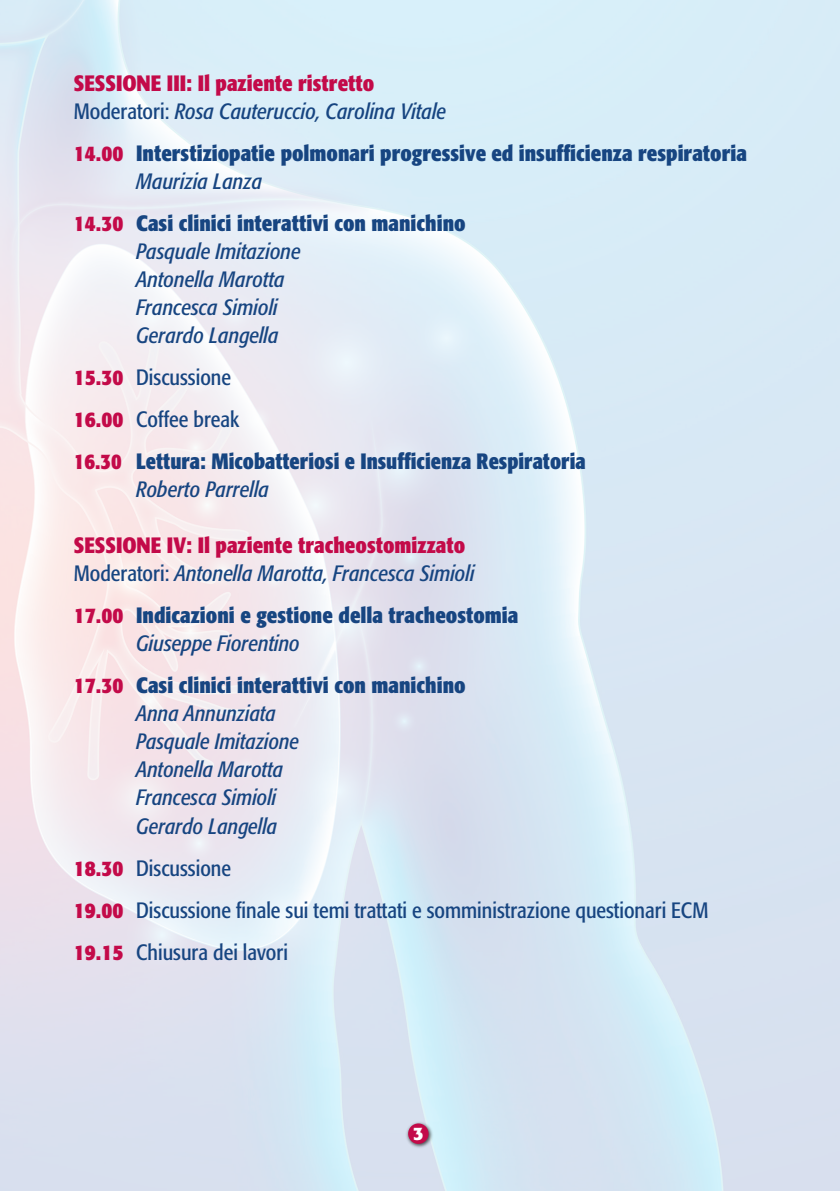
<style>
.page{position:relative;width:840px;height:1191px;background:#fff}
.page>*{position:absolute;margin:0;border:0;box-sizing:border-box;transform-origin:0 0}
.t1{font:italic condensed 22px/28px "Formata";color:#174581}
.t2{font:700 condensed 22px/28px "Formata";color:#174581}
.t3{font:700 condensed 22px/28px "Formata";color:#c30a49}
.t4{font:condensed 22px/42px "Formata";color:#174581}
.t5{font:700 18px "Formata";color:#fff}
.s1{font-weight:400;color:#174581}
.s2{font-weight:400;font-style:italic;color:#174581}
.s3{color:#c30a49}
.s4{font-weight:400;font-style:italic}
.s5{font-weight:700;font-style:normal;color:#c30a49}
.s6{font-weight:700;font-style:normal}
.s7{font-weight:400}
.s8{font-weight:700;color:#c30a49}
</style>
<div class="page">
<img style="left:404px;top:1120px;width:31px;height:30px">
<div style="left:408px;top:1123px;width:20px;height:20px;background:#c30a49;border-radius:50%"></div>
<p class="t3" style="left:74px;top:69px;width:374px">SESSIONE III: Il paziente ristretto<br><span class="s1">Moderatori:</span> <span class="s2">Rosa Cauteruccio, Carolina Vitale</span></p>
<p class="t2" style="left:136px;top:139px;width:612px;text-indent:-62px"><span class="s3">14.00</span> Interstiziopatie polmonari progressive ed insufficienza respiratoria<br><span class="s4">Maurizia Lanza</span></p>
<p class="t1" style="left:136px;top:210px;width:331px;text-indent:-62px"><span class="s5">14.30</span> <span class="s6">Casi clinici interattivi con manichino<br></span>Pasquale Imitazione<br>Antonella Marotta<br>Francesca Simioli<br>Gerardo Langella</p>
<p class="t2" style="left:74px;top:356px;width:513px;line-height:42px"><span class="s3">15.30</span> <span class="s7">Discussione<br></span><span class="s3">16.00</span> <span class="s7">Coffee break<br></span><span class="s3">16.30</span> Lettura: Micobatteriosi e Insufficienza Respiratoria</p>
<p class="t1" style="left:136px;top:476px;width:134px">Roberto Parrella</p>
<p class="t3" style="left:74px;top:531px;width:402px">SESSIONE IV: Il paziente tracheostomizzato<br><span class="s1">Moderatori:</span> <span class="s2">Antonella Marotta, Francesca Simioli</span></p>
<p class="t2" style="left:136px;top:601px;width:383px;text-indent:-62px"><span class="s3">17.00</span> Indicazioni e gestione della tracheostomia<br><span class="s4">Giuseppe Fiorentino</span></p>
<p class="t1" style="left:136px;top:672px;width:331px;text-indent:-62px"><span class="s5">17.30</span> <span class="s6">Casi clinici interattivi con manichino<br></span>Anna Annunziata<br>Pasquale Imitazione<br>Antonella Marotta<br>Francesca Simioli<br>Gerardo Langella</p>
<p class="t4" style="left:74px;top:847px;width:635px"><span class="s8">18.30</span> Discussione<br><span class="s8">19.00</span> Discussione finale sui temi trattati e somministrazione questionari ECM<br><span class="s8">19.15</span> Chiusura dei lavori</p>
<p class="t5" style="left:413px;top:1122px;width:12px">3</p>
</div>
